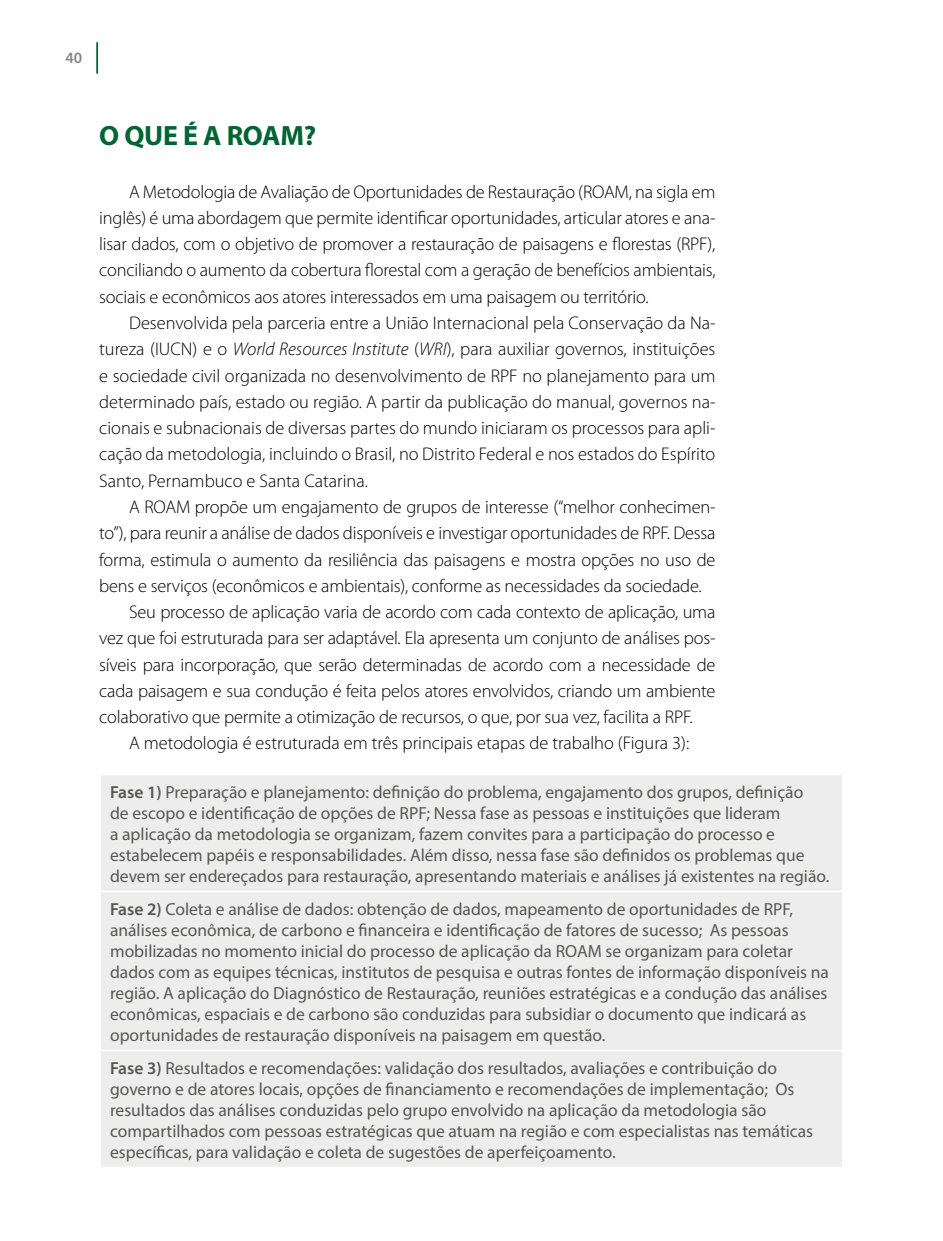
<style>
.page{position:relative;width:943px;height:1241px;background:#fff}
.page>*{position:absolute;margin:0;border:0;box-sizing:border-box;transform-origin:0 0}
.t1{font:700 28px "Myriad Pro";letter-spacing:-.01em;color:#006533}
.t2{font:300 18.38px/26.2px "Myriad Pro";letter-spacing:-.01em;color:#000;text-align:justify}
.t3{font:17.5px/21px "Myriad Pro";color:#575756}
.t4{font:600 15.75px "Myriad Pro";color:#878787}
.s1{font-style:italic}
.s2{font-weight:600}
</style>
<div class="page">
<hr style="left:96px;top:42px;width:2px;height:32px;background:#006533">
<div style="left:101px;top:775px;width:741px;height:391px;background:#ededed"></div>
<hr style="left:99px;top:890px;width:744px;height:2px;background:#fff">
<hr style="left:99px;top:1049px;width:744px;height:2px;background:#fff">
<p class="t4" style="left:65px;top:48px;width:18px">40</p>
<h1 class="t1" style="left:99px;top:117px;width:218px">O QUE É A ROAM?</h1>
<p class="t2" style="left:99px;top:179px;width:618px;text-indent:30px">A Metodologia de Avaliação de Oportunidades de Restauração (ROAM, na sigla em inglês) é uma abordagem que permite identificar oportunidades, articular atores e ana&shy;lisar dados, com o objetivo de promover a restauração de paisagens e florestas (RPF), conciliando o aumento da cobertura florestal com a geração de benefícios ambientais, sociais e econômicos aos atores interessados em uma paisagem ou território.</p>
<p class="t2" style="left:99px;top:310px;width:618px;text-indent:30px">Desenvolvida pela parceria entre a União Internacional pela Conservação da Na&shy;tureza (IUCN) e o <span class="s1">World Resources Institute</span> (<span class="s1">WRI</span>), para auxiliar governos, instituições e sociedade civil organizada no desenvolvimento de RPF no planejamento para um determinado país, estado ou região. A partir da publicação do manual, governos na&shy;cionais e subnacionais de diversas partes do mundo iniciaram os processos para apli&shy;cação da metodologia, incluindo o Brasil, no Distrito Federal e nos estados do Espírito Santo, Pernambuco e Santa Catarina.</p>
<p class="t2" style="left:129px;top:494px;width:588px">A ROAM propõe um engajamento de grupos de interesse (“melhor conhecimen-</p>
<p class="t2" style="left:99px;top:520px;width:618px">to”), para reunir a análise de dados disponíveis e investigar oportunidades de RPF. Dessa</p>
<p class="t2" style="left:99px;top:546px;width:617px">forma, estimula o aumento da resiliência das paisagens e mostra opções no uso de</p>
<p class="t2" style="left:99px;top:572px;width:604px">bens e serviços (econômicos e ambientais), conforme as necessidades da sociedade.</p>
<p class="t2" style="left:129px;top:599px;width:588px">Seu processo de aplicação varia de acordo com cada contexto de aplicação, uma</p>
<p class="t2" style="left:99px;top:625px;width:617px">vez que foi estruturada para ser adaptável. Ela apresenta um conjunto de análises pos-</p>
<p class="t2" style="left:99px;top:651px;width:617px">síveis para incorporação, que serão determinadas de acordo com a necessidade de</p>
<p class="t2" style="left:99px;top:677px;width:617px">cada paisagem e sua condução é feita pelos atores envolvidos, criando um ambiente</p>
<p class="t2" style="left:99px;top:704px;width:595px">colaborativo que permite a otimização de recursos, o que, por sua vez, facilita a RPF.</p>
<p class="t2" style="left:129px;top:730px;width:561px">A metodologia é estruturada em três principais etapas de trabalho (Figura 3):</p>
<p class="t3" style="left:110px;top:780px;width:720px"><span class="s2">Fase 1)</span> Preparação e planejamento: definição do problema, engajamento dos grupos, definição<br>de escopo e identificação de opções de RPF; Nessa fase as pessoas e instituições que lideram<br>a aplicação da metodologia se organizam, fazem convites para a participação do processo e estabelecem papéis e responsabilidades. Além disso, nessa fase são definidos os problemas que devem ser endereçados para restauração, apresentando materiais e análises já existentes na região.</p>
<p class="t3" style="left:110px;top:897px;width:720px"><span class="s2">Fase 2)</span> Coleta e análise de dados: obtenção de dados, mapeamento de oportunidades de RPF, análises econômica, de carbono e financeira e identificação de fatores de sucesso; As pessoas mobilizadas no momento inicial do processo de aplicação da ROAM se organizam para coletar dados com as equipes técnicas, institutos de pesquisa e outras fontes de informação disponíveis na região. A aplicação do Diagnóstico de Restauração, reuniões estratégicas e a condução das análises econômicas, espaciais e de carbono são conduzidas para subsidiar o documento que indicará as oportunidades de restauração disponíveis na paisagem em questão.</p>
<p class="t3" style="left:110px;top:1056px;width:704px"><span class="s2">Fase 3)</span> Resultados e recomendações: validação dos resultados, avaliações e contribuição do governo e de atores locais, opções de financiamento e recomendações de implementação; Os resultados das análises conduzidas pelo grupo envolvido na aplicação da metodologia são compartilhados com pessoas estratégicas que atuam na região e com especialistas nas temáticas específicas, para validação e coleta de sugestões de aperfeiçoamento.</p>
</div>
